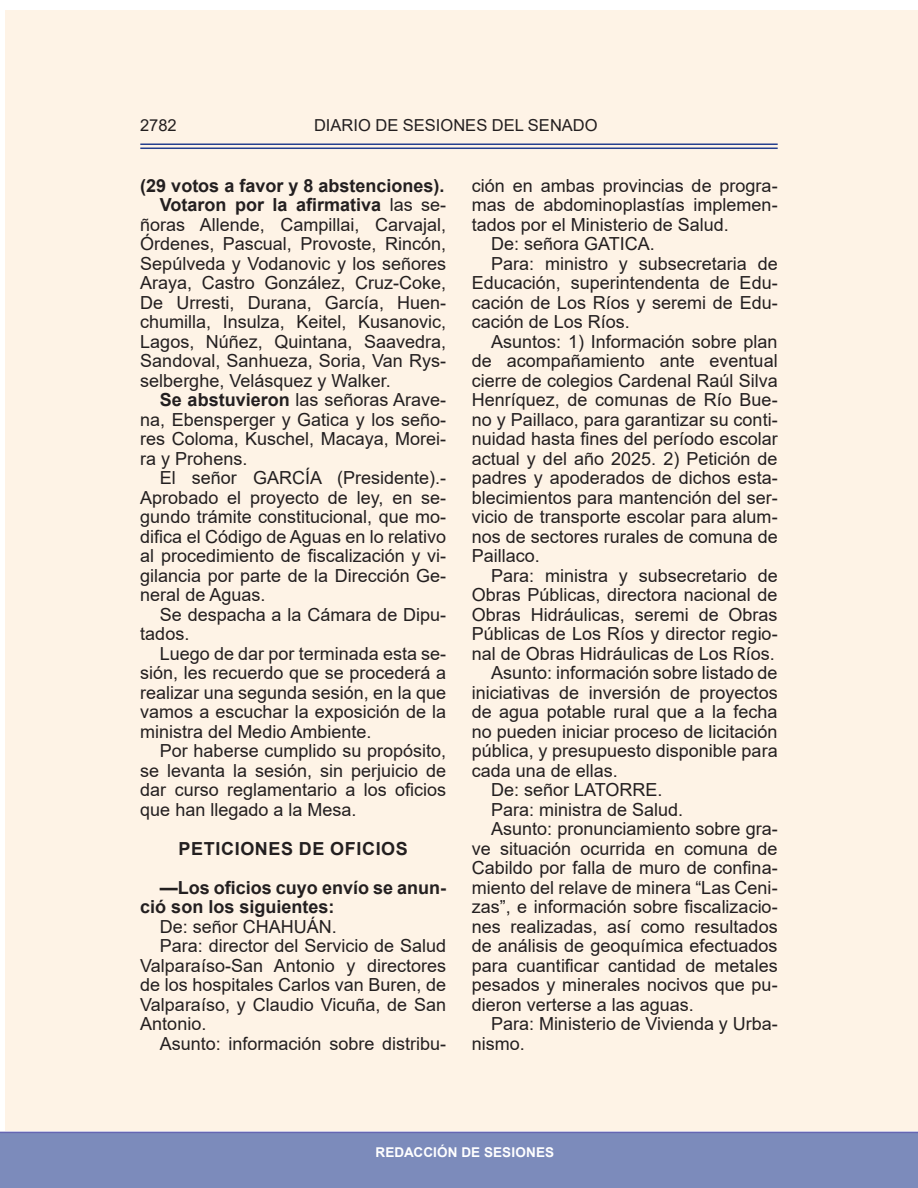
<style>
.page{position:relative;width:918px;height:1188px;background:#fff}
.page>*{position:absolute;margin:0;border:0;box-sizing:border-box;transform-origin:0 0}
.Párrafo_Texto_Sesión{font:18px/19.5px "Arial";color:#231f20;text-align:justify}
.Párrafo_Texto_Sesión-2{font:700 18px/19.5px "Arial";color:#231f20}
.TITULOS_ALTAS_SESION{font:700 18px "Arial";letter-spacing:.035em;color:#231f20}
.t1{font:16.5px "Arial";color:#231f20}
.t2{font:700 13.5px "Arial";letter-spacing:.015em;color:#fff}
.s1{font-weight:700}
</style>
<div class="page">
<div style="left:0;top:1132px;width:918px;height:56px;background:#7c8bbb"></div>
<hr style="left:140px;top:148px;width:638px;height:1px;background:#253f8e">
<hr style="left:140px;top:144px;width:638px;height:1px;background:#253f8e">
<p class="t1" style="left:140px;top:114px;width:38px">2782</p>
<p class="t1" style="left:314px;top:113px;width:285px">DIARIO DE SESIONES DEL SENADO</p>
<p class="Párrafo_Texto_Sesión-2" style="left:140px;top:176px;width:306px">(29 votos a favor y 8 abstenciones).</p>
<p class="Párrafo_Texto_Sesión" style="left:140px;top:195px;width:307px;text-indent:20px"><span class="s1">Votaron por la afirmativa</span> las se&shy;ñoras Allende, Campillai, Carvajal, Órdenes, Pascual, Provoste, Rincón, Sepúlveda y Vodanovic y los señores Araya, Castro González, Cruz-Coke, De Urresti, Durana, García, Huen&shy;chumilla, Insulza, Keitel, Kusanovic, Lagos, Núñez, Quintana, Saavedra, Sandoval, Sanhueza, Soria, Van Rys&shy;selberghe, Velásquez y Walker.</p>
<p class="Párrafo_Texto_Sesión" style="left:140px;top:390px;width:307px;text-indent:20px"><span class="s1">Se abstuvieron</span> las señoras Arave&shy;na, Ebensperger y Gatica y los seño&shy;res Coloma, Kuschel, Macaya, Morei&shy;ra y Prohens.</p>
<p class="Párrafo_Texto_Sesión" style="left:140px;top:468px;width:307px;text-indent:20px">El señor GARCÍA (Presidente).- Aprobado el proyecto de ley, en se&shy;gundo trámite constitucional, que mo&shy;difica el Código de Aguas en lo relativo al procedimiento de fiscalización y vi&shy;gilancia por parte de la Dirección Ge&shy;neral de Aguas.</p>
<p class="Párrafo_Texto_Sesión" style="left:140px;top:605px;width:307px;text-indent:20px">Se despacha a la Cámara de Dipu&shy;tados.</p>
<p class="Párrafo_Texto_Sesión" style="left:140px;top:644px;width:307px;text-indent:20px">Luego de dar por terminada esta se&shy;sión, les recuerdo que se procederá a realizar una segunda sesión, en la que vamos a escuchar la exposición de la ministra del Medio Ambiente.</p>
<p class="Párrafo_Texto_Sesión" style="left:140px;top:741px;width:307px;text-indent:20px">Por haberse cumplido su propósito, se levanta la sesión, sin perjuicio de dar curso reglamentario a los oficios que han llegado a la Mesa.</p>
<p class="TITULOS_ALTAS_SESION" style="left:179px;top:836px;width:231px">PETICIONES DE OFICIOS</p>
<p class="Párrafo_Texto_Sesión-2" style="left:140px;top:878px;width:307px;text-indent:20px">—Los oficios cuyo envío se anun&shy;ció son los siguientes:</p>
<p class="Párrafo_Texto_Sesión" style="left:160px;top:917px;width:179px">De: señor CHAHUÁN.</p>
<p class="Párrafo_Texto_Sesión" style="left:140px;top:936px;width:307px;text-indent:20px">Para: director del Servicio de Salud Valparaíso-San Antonio y directores de los hospitales Carlos van Buren, de Valparaíso, y Claudio Vicuña, de San Antonio.</p>
<p class="Párrafo_Texto_Sesión" style="left:160px;top:1034px;width:288px">Asunto: información sobre distribu-</p>
<p class="Párrafo_Texto_Sesión" style="left:472px;top:176px;width:307px">ción en ambas provincias de progra&shy;mas de abdominoplastías implemen&shy;tados por el Ministerio de Salud.</p>
<p class="Párrafo_Texto_Sesión" style="left:491px;top:234px;width:165px">De: señora GATICA.</p>
<p class="Párrafo_Texto_Sesión" style="left:472px;top:254px;width:307px;text-indent:20px">Para: ministro y subsecretaria de Educación, superintendenta de Edu&shy;cación de Los Ríos y seremi de Edu&shy;cación de Los Ríos.</p>
<p class="Párrafo_Texto_Sesión" style="left:472px;top:332px;width:307px;text-indent:20px">Asuntos: 1) Información sobre plan de acompañamiento ante eventual cierre de colegios Cardenal Raúl Silva Henríquez, de comunas de Río Bue&shy;no y Paillaco, para garantizar su conti&shy;nuidad hasta fines del período escolar actual y del año 2025. 2) Petición de padres y apoderados de dichos esta&shy;blecimientos para mantención del ser&shy;vicio de transporte escolar para alum&shy;nos de sectores rurales de comuna de Paillaco.</p>
<p class="Párrafo_Texto_Sesión" style="left:472px;top:566px;width:307px;text-indent:20px">Para: ministra y subsecretario de Obras Públicas, directora nacional de Obras Hidráulicas, seremi de Obras Públicas de Los Ríos y director regio&shy;nal de Obras Hidráulicas de Los Ríos.</p>
<p class="Párrafo_Texto_Sesión" style="left:472px;top:663px;width:307px;text-indent:20px">Asunto: información sobre listado de iniciativas de inversión de proyectos de agua potable rural que a la fecha no pueden iniciar proceso de licitación pública, y presupuesto disponible para cada una de ellas.</p>
<p class="Párrafo_Texto_Sesión" style="left:491px;top:780px;width:173px">De: señor LATORRE.</p>
<p class="Párrafo_Texto_Sesión" style="left:491px;top:800px;width:194px">Para: ministra de Salud.</p>
<p class="Párrafo_Texto_Sesión" style="left:472px;top:819px;width:307px;text-indent:20px">Asunto: pronunciamiento sobre gra&shy;ve situación ocurrida en comuna de Cabildo por falla de muro de confina&shy;miento del relave de minera “Las Ceni&shy;zas”, e información sobre fiscalizacio&shy;nes realizadas, así como resultados de análisis de geoquímica efectuados para cuantificar cantidad de metales pesados y minerales nocivos que pu&shy;dieron verterse a las aguas.</p>
<p class="Párrafo_Texto_Sesión" style="left:472px;top:1014px;width:307px;text-indent:20px">Para: Ministerio de Vivienda y Urba&shy;nismo.</p>
<p class="t2" style="left:375px;top:1143px;width:180px">REDACCIÓN DE SESIONES</p>
</div>
